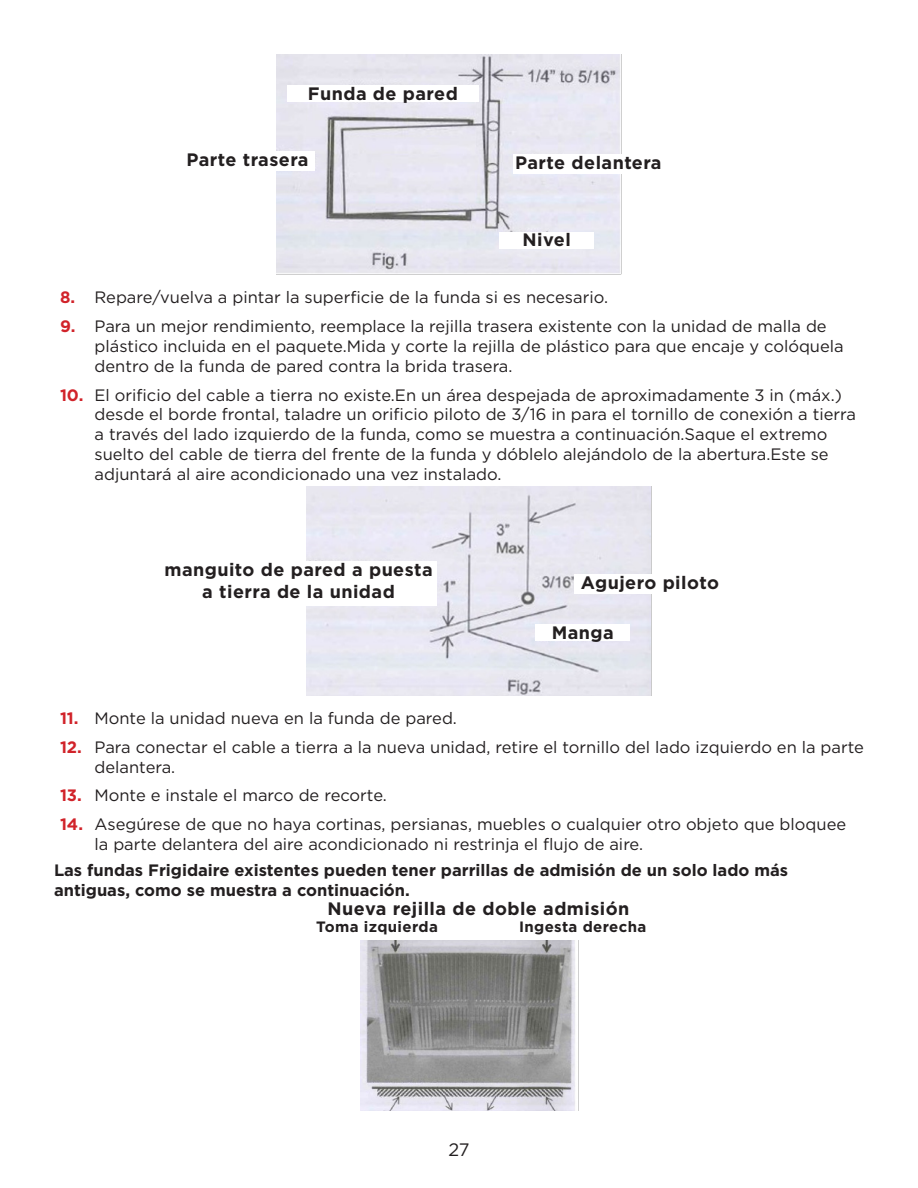
<style>
.page{position:relative;width:918px;height:1188px;background:#fff}
.page>*{position:absolute;margin:0;border:0;box-sizing:border-box;transform-origin:0 0}
.t1{font:700 18px/21.6px "Gotham";letter-spacing:.025em;color:#231f20;text-align:center}
.t2{font:18px "Gotham";color:#231f20}
.Numbered_Items{font:16.5px/19.8px "Gotham";color:#231f20}
.Body_Copy_11pt{font:700 16.5px/19.8px "Gotham";color:#231f20}
.t3{font:700 15px "Gotham";letter-spacing:.025em;color:#231f20}
.s1{font-weight:700;color:#d1232a}
</style>
<div class="page">
<img style="left:277px;top:54px;width:345px;height:221px">
<img style="left:361px;top:940px;width:214px;height:171px">
<img style="left:306px;top:486px;width:345px;height:209px">
<div style="left:287px;top:86px;width:192px;height:16px;background:#fff"></div>
<div style="left:513px;top:154px;width:151px;height:20px;background:#fff"></div>
<div style="left:500px;top:232px;width:94px;height:16px;background:#fff"></div>
<div style="left:180px;top:151px;width:135px;height:20px;background:#fff"></div>
<div style="left:160px;top:562px;width:277px;height:44px;background:#fff"></div>
<div style="left:536px;top:624px;width:94px;height:17px;background:#fff"></div>
<div style="left:575px;top:574px;width:150px;height:20px;background:#fff"></div>
<p class="t1" style="left:308px;top:83px;width:152px">Funda de pared</p>
<p class="t1" style="left:186px;top:149px;width:124px">Parte trasera</p>
<p class="t1" style="left:515px;top:152px;width:148px">Parte delantera</p>
<p class="t1" style="left:523px;top:229px;width:50px">Nivel</p>
<p class="Numbered_Items" style="left:60px;top:287px;width:550px"><span class="s1">8.</span> Repare/vuelva a pintar la superficie de la funda si es necesario.</p>
<p class="Numbered_Items" style="left:94px;top:316px;width:751px;text-indent:-34px"><span class="s1">9.</span> Para un mejor rendimiento, reemplace la rejilla trasera existente con la unidad de malla de plástico incluida en el paquete.Mida y corte la rejilla de plástico para que encaje y colóquela dentro de la funda de pared contra la brida trasera.</p>
<p class="Numbered_Items" style="left:94px;top:384px;width:763px;text-indent:-34px"><span class="s1">10.</span> El orificio del cable a tierra no existe.En un área despejada de aproximadamente 3 in (máx.) desde el borde frontal, taladre un orificio piloto de 3/16 in para el tornillo de conexión a tierra a través del lado izquierdo de la funda, como se muestra a continuación.Saque el extremo suelto del cable de tierra del frente de la funda y dóblelo alejándolo de la abertura.Este se adjuntará al aire acondicionado una vez instalado.</p>
<p class="t1" style="left:164px;top:559px;width:270px">manguito de pared a puesta a tierra de la unidad</p>
<p class="t1" style="left:581px;top:571px;width:140px">Agujero piloto</p>
<p class="t1" style="left:552px;top:621px;width:64px">Manga</p>
<p class="Numbered_Items" style="left:60px;top:708px;width:398px"><span class="s1">11.</span> Monte la unidad nueva en la funda de pared.</p>
<p class="Numbered_Items" style="left:94px;top:737px;width:771px;text-indent:-34px"><span class="s1">12.</span> Para conectar el cable a tierra a la nueva unidad, retire el tornillo del lado izquierdo en la parte delantera.</p>
<p class="Numbered_Items" style="left:60px;top:785px;width:329px"><span class="s1">13.</span> Monte e instale el marco de recorte.</p>
<p class="Numbered_Items" style="left:94px;top:814px;width:753px;text-indent:-34px"><span class="s1">14.</span> Asegúrese de que no haya cortinas, persianas, muebles o cualquier otro objeto que bloquee la parte delantera del aire acondicionado ni restrinja el flujo de aire.</p>
<p class="Body_Copy_11pt" style="left:54px;top:860px;width:736px">Las fundas Frigidaire existentes pueden tener parrillas de admisión de un solo lado más antiguas, como se muestra a continuación.</p>
<p class="t1" style="left:328px;top:897px;width:303px">Nueva rejilla de doble admisión</p>
<p class="t3" style="left:316px;top:917px;width:123px">Toma izquierda</p>
<p class="t3" style="left:519px;top:917px;width:129px">Ingesta derecha</p>
<p class="t2" style="left:448px;top:1138px;width:23px">27</p>
</div>
